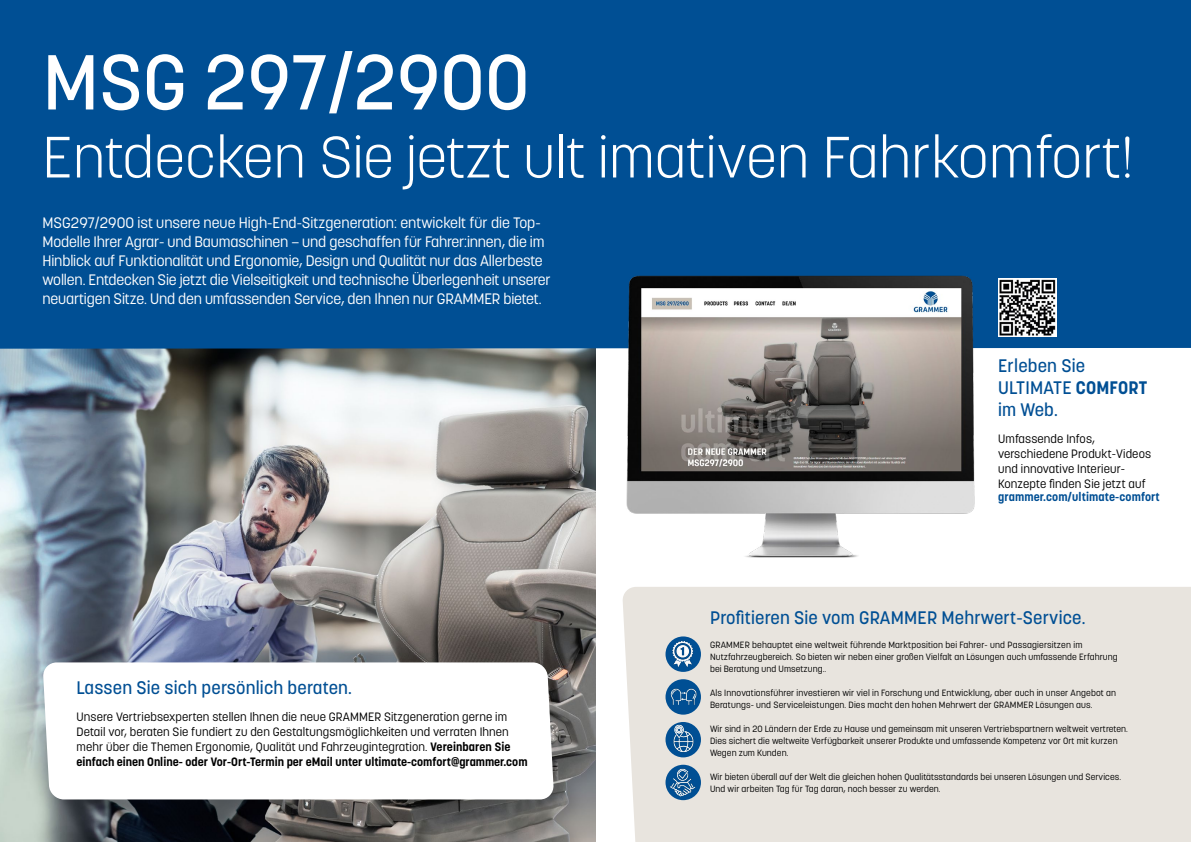
<style>
.page{position:relative;width:1191px;height:842px;background:#fff}
.page>*{position:absolute;margin:0;border:0;box-sizing:border-box;transform-origin:0 0}
.t1{font:500 77px "Korolev";color:#fff}
.t2{font:300 57.6px "Korolev";letter-spacing:.01em;color:#fff}
.t3{font:500 18px/22px "Korolev";letter-spacing:.01em;color:#004f94}
.t4{font:15px/19px "Korolev";letter-spacing:-.01em;color:#fff}
.t5{font:12px/15px "Korolev";letter-spacing:.01em;color:#000}
.t6{font:700 12px "Korolev";letter-spacing:.01em;color:#004f94}
.t7{font:9px/12px "Korolev";letter-spacing:.01em;color:#000}
.s1{font-weight:700}
</style>
<div class="page">
<img style="left:0;top:349px;width:595px;height:493px">
<div style="left:0;top:0;width:1191px;height:349px;background:#004f94"></div>
<div style="left:622px;top:587px;width:569px;height:255px;background:#e8e4de"></div>
<svg style="left:43px;top:662px;width:511px;height:137px"></svg>
<img style="left:1006px;top:278px;width:50px;height:59px">
<img style="left:591px;top:249px;width:415px;height:320px">
<svg style="left:665px;top:636px;width:36px;height:36px"></svg>
<img style="left:667px;top:636px;width:32px;height:36px">
<img style="left:665px;top:679px;width:36px;height:36px;border-radius:18px">
<img style="left:665px;top:722px;width:36px;height:35px;border-radius:18px">
<img style="left:665px;top:765px;width:36px;height:35px;border-radius:18px">
<h1 class="t1" style="left:43px;top:34px;width:488px">MSG 297/2900</h1>
<h2 class="t2" style="left:43px;top:121px;width:1092px">Entdecken Sie jetzt ult imativen Fahrkomfort!</h2>
<p class="t4" style="left:43px;top:213px;width:510px">MSG297/2900 ist unsere neue High-End-Sitzgeneration: entwickelt für die Top-Modelle Ihrer Agrar- und Baumaschinen – und geschaffen für Fahrer:innen, die im Hinblick auf Funktionalität und Ergonomie, Design und Qualität nur das Allerbeste wollen. Entdecken Sie jetzt die Vielseitigkeit und technische Überlegenheit unserer neuartigen Sitze. Und den umfassenden Service, den Ihnen nur GRAMMER bietet.</p>
<h3 class="t3" style="left:77px;top:676px;width:277px">Lassen Sie sich persönlich beraten.</h3>
<p class="t5" style="left:77px;top:709px;width:452px">Unsere Vertriebsexperten stellen Ihnen die neue GRAMMER Sitzgeneration gerne im Detail vor, beraten Sie fundiert zu den Gestaltungsmöglichkeiten und verraten Ihnen mehr über die Themen Ergonomie, Qualität und Fahrzeugintegration. <span class="s1">Vereinbaren Sie einfach einen Online- oder Vor-Ort-Termin per eMail unter ultimate-comfort@grammer.com</span></p>
<h3 class="t3" style="left:998px;top:354px;width:150px">Erleben Sie<br>ULTIMATE <span class="s1">COMFORT </span>im Web.</h3>
<h3 class="t5" style="left:998px;top:431px;width:154px">Umfassende Infos, verschiedene Produkt-Videos und innovative Interieur-<br>Konzepte finden Sie jetzt auf</h3>
<h3 class="t6" style="left:998px;top:489px;width:163px">grammer.com/ultimate-comfort</h3>
<h3 class="t3" style="left:710px;top:607px;width:377px">Profitieren Sie vom GRAMMER Mehrwert-Service.</h3>
<p class="t7" style="left:710px;top:639px;width:409px">GRAMMER behauptet eine weltweit führende Marktposition bei Fahrer- und Passagiersitzen im<br>Nutzfahrzeugbereich. So bieten wir neben einer großen Vielfalt an Lösungen auch umfassende Erfahrung bei Beratung und Umsetzung..</p>
<p class="t7" style="left:710px;top:687px;width:407px">Als Innovationsführer investieren wir viel in Forschung und Entwicklung, aber auch in unser Angebot an<br>Beratungs- und Serviceleistungen. Dies macht den hohen Mehrwert der GRAMMER Lösungen aus.</p>
<p class="t7" style="left:710px;top:723px;width:419px">Wir sind in 20 Ländern der Erde zu Hause und gemeinsam mit unseren Vertriebspartnern weltweit vertreten.<br>Dies sichert die weltweite Verfügbarkeit unserer Produkte und umfassende Kompetenz vor Ort mit kurzen<br>Wegen zum Kunden.</p>
<p class="t7" style="left:710px;top:771px;width:412px">Wir bieten überall auf der Welt die gleichen hohen Qualitätsstandards bei unseren Lösungen und Services.<br>Und wir arbeiten Tag für Tag daran, noch besser zu werden.</p>
</div>
